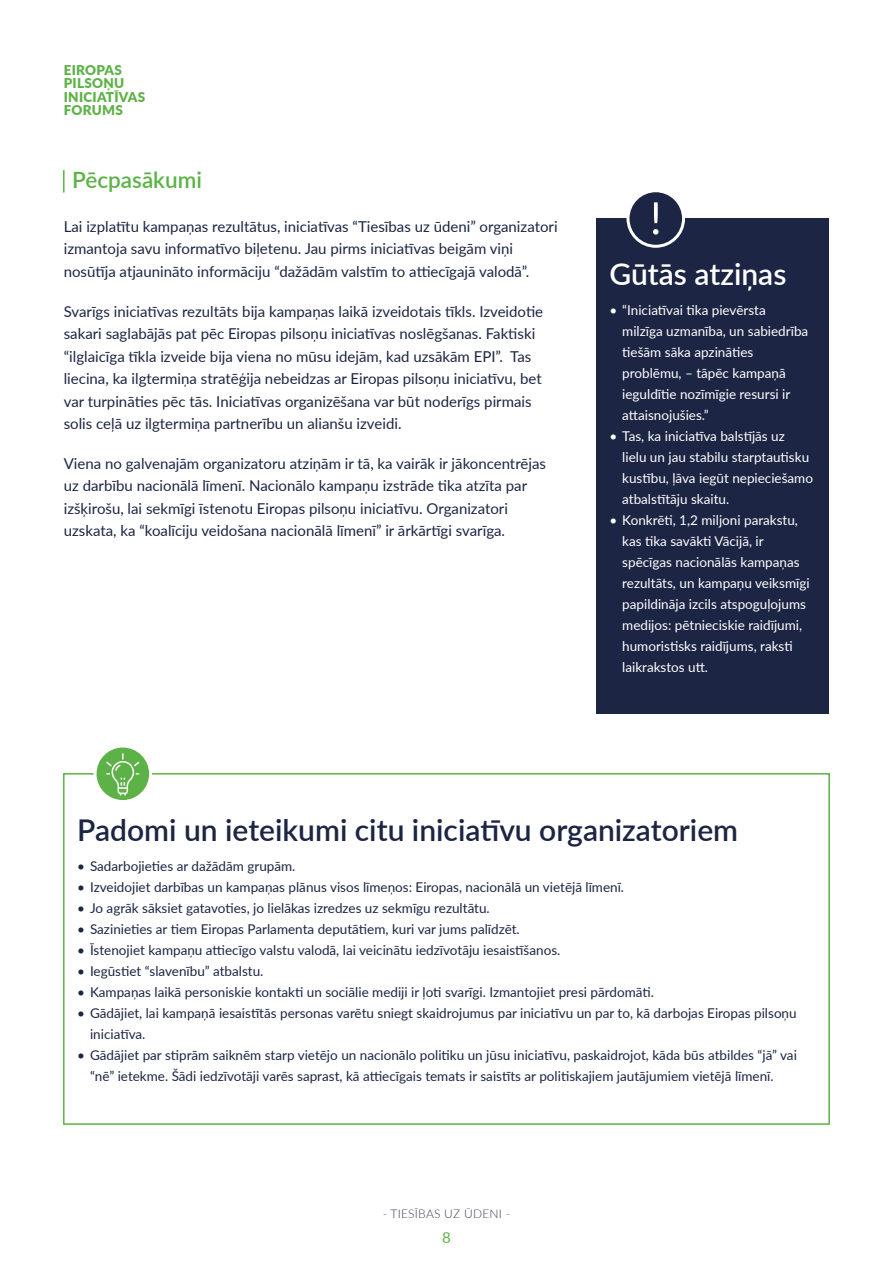
<style>
.page{position:relative;width:893px;height:1263px;background:#fff}
.page>*{position:absolute;margin:0;border:0;box-sizing:border-box;transform-origin:0 0}
.t1{font:600 30px "Lato";color:#1c2543}
.t2{font:600 30px "Lato";color:#fff}
.t3{font:600 22.5px "Lato";color:#5cb246}
.t4{font:15px/22.5px "Lato";color:#1c2543}
.t5{font:15px "Lato";color:#5cb246}
.t6{font:13.5px/21px "Lato";color:#1c2543}
.t7{font:13.5px/21px "Lato";color:#fff}
.t8{font:900 13.5px/13.5px "Lato";letter-spacing:.02em;color:#5cb246}
.t9{font:300 12px "Lato";letter-spacing:.02em;color:#3c3e5c}
</style>
<div class="page">
<hr style="left:63px;top:170px;width:2px;height:23px;background:#5cb246">
<div style="left:597px;top:218px;width:232px;height:496px;background:#1c2543"></div>
<div style="left:628px;top:191px;width:55px;height:55px;background:#1c2543;border-radius:50%"></div>
<div style="left:626px;top:189px;width:59px;height:59px;border:3px solid #fff;border-radius:50%"></div>
<svg style="left:653px;top:202px;width:5px;height:33px"></svg>
<div style="left:63px;top:773px;width:767px;height:352px;border:2px solid #5cb246"></div>
<svg style="left:95px;top:746px;width:56px;height:55px"></svg>
<div style="left:94px;top:744px;width:58px;height:59px;border:3px solid #fff;border-radius:50%"></div>
<svg style="left:106px;top:753px;width:33px;height:42px"></svg>
<p class="t8" style="left:64px;top:62px;width:83px">EIROPAS<br>PILSOŅU<br>INICIATĪVAS<br>FORUMS</p>
<h2 class="t3" style="left:72px;top:164px;width:131px">Pēcpasākumi</h2>
<p class="t4" style="left:64px;top:215px;width:495px">Lai izplatītu kampaņas rezultātus, iniciatīvas “Tiesības uz ūdeni” organizatori izmantoja savu informatīvo biļetenu. Jau pirms iniciatīvas beigām viņi nosūtīja atjaunināto informāciju “dažādām valstīm to attiecīgajā valodā”.</p>
<p class="t4" style="left:64px;top:299px;width:481px">Svarīgs iniciatīvas rezultāts bija kampaņas laikā izveidotais tīkls. Izveidotie sakari saglabājās pat pēc Eiropas pilsoņu iniciatīvas noslēgšanas. Faktiski “ilglaicīga tīkla izveide bija viena no mūsu idejām, kad uzsākām EPI”. Tas liecina, ka ilgtermiņa stratēģija nebeidzas ar Eiropas pilsoņu iniciatīvu, bet var turpināties pēc tās. Iniciatīvas organizēšana var būt noderīgs pirmais solis ceļā uz ilgtermiņa partnerību un alianšu izveidi.</p>
<p class="t4" style="left:64px;top:451px;width:484px">Viena no galvenajām organizatoru atziņām ir tā, ka vairāk ir jākoncentrējas uz darbību nacionālā līmenī. Nacionālo kampaņu izstrāde tika atzīta par izšķirošu, lai sekmīgi īstenotu Eiropas pilsoņu iniciatīvu. Organizatori uzskata, ka “koalīciju veidošana nacionālā līmenī” ir ārkārtīgi svarīga.</p>
<h1 class="t2" style="left:609px;top:252px;width:178px">Gūtās atziņas</h1>
<p class="t7" style="left:622px;top:299px;width:188px;text-indent:-13px">• “Iniciatīvai tika pievērsta milzīga uzmanība, un sabiedrība tiešām sāka apzināties problēmu, – tāpēc kampaņā ieguldītie nozīmīgie resursi ir attaisnojušies.”</p>
<p class="t7" style="left:622px;top:425px;width:192px;text-indent:-13px">• Tas, ka iniciatīva balstījās uz<br>lielu un jau stabilu starptautisku kustību, ļāva iegūt nepieciešamo atbalstītāju skaitu.</p>
<p class="t7" style="left:622px;top:509px;width:189px;text-indent:-13px">• Konkrēti, 1,2 miljoni parakstu, kas tika savākti Vācijā, ir spēcīgas nacionālās kampaņas rezultāts, un kampaņu veiksmīgi papildināja izcils atspoguļojums medijos: pētnieciskie raidījumi, humoristisks raidījums, raksti laikrakstos utt.</p>
<h1 class="t1" style="left:77px;top:808px;width:662px">Padomi un ieteikumi citu iniciatīvu organizatoriem</h1>
<p class="t6" style="left:77px;top:855px;width:220px">• Sadarbojieties ar dažādām grupām.</p>
<p class="t6" style="left:77px;top:876px;width:548px">• Izveidojiet darbības un kampaņas plānus visos līmeņos: Eiropas, nacionālā un vietējā līmenī.</p>
<p class="t6" style="left:77px;top:897px;width:414px">• Jo agrāk sāksiet gatavoties, jo lielākas izredzes uz sekmīgu rezultātu.</p>
<p class="t6" style="left:77px;top:918px;width:444px">• Sazinieties ar tiem Eiropas Parlamenta deputātiem, kuri var jums palīdzēt.</p>
<p class="t6" style="left:77px;top:939px;width:485px">• Īstenojiet kampaņu attiecīgo valstu valodā, lai veicinātu iedzīvotāju iesaistīšanos.</p>
<p class="t6" style="left:77px;top:960px;width:188px">• Iegūstiet “slavenību” atbalstu.</p>
<p class="t6" style="left:77px;top:981px;width:578px">• Kampaņas laikā personiskie kontakti un sociālie mediji ir ļoti svarīgi. Izmantojiet presi pārdomāti.</p>
<p class="t6" style="left:90px;top:1002px;width:708px;text-indent:-13px">• Gādājiet, lai kampaņā iesaistītās personas varētu sniegt skaidrojumus par iniciatīvu un par to, kā darbojas Eiropas pilsoņu iniciatīva.</p>
<p class="t6" style="left:90px;top:1044px;width:708px;text-indent:-13px">• Gādājiet par stiprām saiknēm starp vietējo un nacionālo politiku un jūsu iniciatīvu, paskaidrojot, kāda būs atbildes “jā” vai “nē” ietekme. Šādi iedzīvotāji varēs saprast, kā attiecīgais temats ir saistīts ar politiskajiem jautājumiem vietējā līmenī.</p>
<p class="t9" style="left:383px;top:1206px;width:129px">- TIESĪBAS UZ ŪDENI -</p>
<p class="t5" style="left:442px;top:1227px;width:10px">8</p>
</div>
